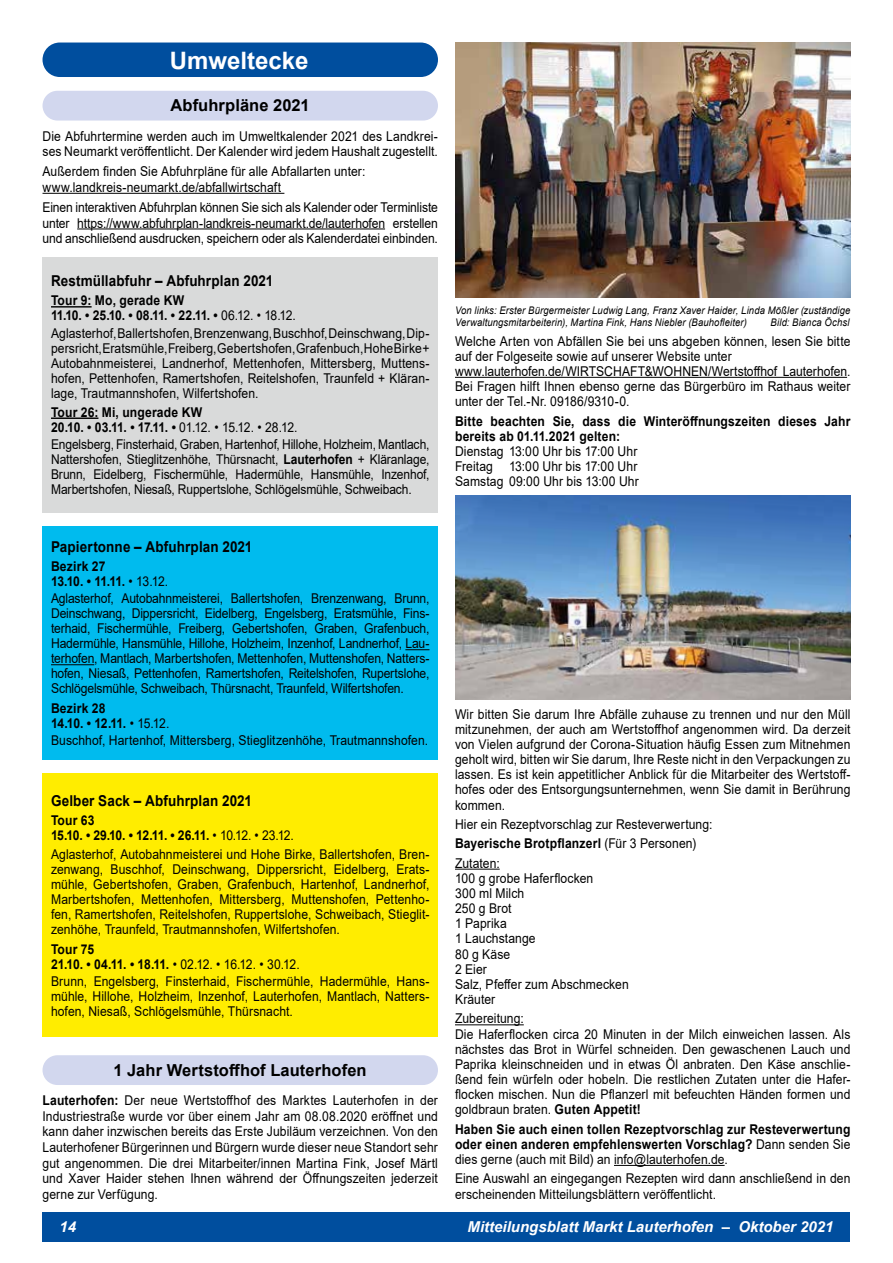
<style>
.page{position:relative;width:893px;height:1263px;background:#fff}
.page>*{position:absolute;margin:0;border:0;box-sizing:border-box;transform-origin:0 0}
.t1{font:700 24px "Arial";color:#fff}
.t2{font:700 16.5px "Arial";letter-spacing:.005em;color:#000}
.t3{font:700 15px "Arial";letter-spacing:.01em;color:#000;scale:.9 1}
.t4{font:italic 700 15px "Arial";color:#fff}
.t5{font:13.5px/15.1px "Arial";letter-spacing:.005em;color:#000;text-align:justify;scale:.9 1}
.t6{font:700 13.5px/15px "Arial";letter-spacing:.01em;color:#000;scale:.9 1}
.t7{font:13.5px/15px "Arial";letter-spacing:.005em;color:#000;text-align:justify;scale:.89 1}
.t8{font:700 13.5px/15px "Arial";letter-spacing:-.035em;color:#000;scale:.9 1}
.t9{font:italic 10.5px/12.1px "Arial";letter-spacing:.015em;color:#000;scale:.9 1}
.s1{font-weight:400}
.s2{font-weight:700}
</style>
<div class="page">
<div style="left:43px;top:1212px;width:807px;height:30px;background:#004e9e"></div>
<hr style="left:43px;top:193px;width:241px;height:1px;background:#000">
<hr style="left:77px;top:228px;width:308px;height:1px;background:#000">
<div style="left:43px;top:43px;width:395px;height:34px;background:#004e9e;border-radius:17px"></div>
<div style="left:43px;top:91px;width:395px;height:30px;background:#d2d7ee;border-radius:15px"></div>
<div style="left:43px;top:257px;width:395px;height:255px;background:#d9dada"></div>
<hr style="left:51px;top:306px;width:41px;height:2px;background:#000">
<hr style="left:51px;top:417px;width:47px;height:2px;background:#000">
<div style="left:43px;top:526px;width:395px;height:234px;background:#0be"></div>
<svg style="left:405px;top:649px;width:24px;height:1px"></svg>
<hr style="left:51px;top:664px;width:43px;height:1px;background:#000">
<div style="left:43px;top:773px;width:395px;height:264px;background:#ffed00"></div>
<div style="left:43px;top:1055px;width:395px;height:30px;background:#d2d7ee;border-radius:15px"></div>
<hr style="left:455px;top:377px;width:392px;height:1px;background:#000">
<hr style="left:455px;top:869px;width:45px;height:1px;background:#000">
<hr style="left:455px;top:1024px;width:69px;height:1px;background:#000">
<hr style="left:614px;top:1165px;width:111px;height:1px;background:#000">
<img style="left:455px;top:43px;width:395px;height:255px">
<img style="left:455px;top:495px;width:395px;height:204px">
<h1 class="t1" style="left:170px;top:43px;width:140px">Umweltecke</h1>
<p class="t2" style="left:170px;top:94px;width:141px">Abfuhrpläne 2021</p>
<p class="t5" style="left:43px;top:128px;width:441px;line-height:15.8px">Die Abfuhrtermine werden auch im Umweltkalender 2021 des Landkrei&shy;ses Neumarkt veröffentlicht. Der Kalender wird jedem Haushalt zugestellt.</p>
<p class="t5" style="left:43px;top:163px;width:360px;line-height:15.8px">Außerdem finden Sie Abfuhrpläne für alle Abfallarten unter: www.landkreis-neumarkt.de/abfallwirtschaft</p>
<p class="t5" style="left:43px;top:199px;width:441px;line-height:15.8px">Einen interaktiven Abfuhrplan können Sie sich als Kalender oder Terminliste unter https://www.abfuhrplan-landkreis-neumarkt.de/lauterhofen erstellen und anschließend ausdrucken, speichern oder als Kalenderdatei einbinden.</p>
<p class="t3" style="left:51px;top:270px;width:249px">Restmüllabfuhr – Abfuhrplan 2021</p>
<p class="t6" style="left:51px;top:293px;width:274px">Tour 9: Mo, gerade KW<br>11.10. • 25.10. • 08.11. • 22.11. • <span class="s1">06.12. • 18.12.</span></p>
<p class="t5" style="left:51px;top:325px;width:422px">Aglasterhof, Ballertshofen, Brenzenwang, Buschhof, Deinschwang, Dip&shy;persricht, Eratsmühle, Freiberg, Gebertshofen, Grafenbuch, Hohe Birke + Autobahnmeisterei, Landnerhof, Mettenhofen, Mittersberg, Muttens&shy;hofen, Pettenhofen, Ramertshofen, Reitelshofen, Traunfeld + Kläran&shy;lage, Trautmannshofen, Wilfertshofen.</p>
<p class="t6" style="left:51px;top:405px;width:276px">Tour 26: Mi, ungerade KW<br>20.10. • 03.11. • 17.11. • <span class="s1">01.12. • 15.12. • 28.12.</span></p>
<p class="t7" style="left:51px;top:437px;width:427px">Engelsberg, Finsterhaid, Graben, Hartenhof, Hillohe, Holzheim, Mantlach, Nattershofen, Stieglitzenhöhe, Thürsnacht, <span class="s2">Lauterhofen</span> + Kläranlage, Brunn, Eidelberg, Fischermühle, Hadermühle, Hansmühle, Inzenhof, Marbertshofen, Niesaß, Ruppertslohe, Schlögelsmühle, Schweibach.</p>
<p class="t9" style="left:455px;top:304px;width:441px">Von links: Erster Bürgermeister Ludwig Lang, Franz Xaver Haider, Linda Mößler (zuständige<br>Verwaltungsmitarbeiterin), Martina Fink, Hans Niebler (Bauhofleiter)</p>
<p class="t9" style="left:771px;top:317px;width:89px">Bild: Bianca Öchsl</p>
<p class="t5" style="left:455px;top:333px;width:441px;text-align:left">Welche Arten von Abfällen Sie bei uns abgeben können, lesen Sie bitte auf der Folgeseite sowie auf unserer Website unter www.lauterhofen.de/WIRTSCHAFT&amp;WOHNEN/Wertstoffhof Lauterhofen.<br>Bei Fragen hilft Ihnen ebenso gerne das Bürgerbüro im Rathaus weiter unter der Tel.-Nr. 09186/9310-0.</p>
<p class="t6" style="left:455px;top:413px;width:441px">Bitte beachten Sie, dass die Winteröffnungszeiten dieses Jahr bereits ab 01.11.2021 gelten:</p>
<p class="t5" style="left:455px;top:443px;width:206px">Dienstag 13:00 Uhr bis 17:00 Uhr Freitag 13:00 Uhr bis 17:00 Uhr Samstag 09:00 Uhr bis 13:00 Uhr</p>
<p class="t3" style="left:51px;top:536px;width:225px">Papiertonne – Abfuhrplan 2021</p>
<p class="t6" style="left:51px;top:559px;width:132px">Bezirk 27<br>13.10. • 11.11. <span class="s1">• 13.12.</span></p>
<p class="t5" style="left:51px;top:591px;width:422px">Aglasterhof, Autobahnmeisterei, Ballertshofen, Brenzenwang, Brunn, Deinschwang, Dippersricht, Eidelberg, Engelsberg, Eratsmühle, Fins&shy;terhaid, Fischermühle, Freiberg, Gebertshofen, Graben, Grafenbuch, Hadermühle, Hansmühle, Hillohe, Holzheim, Inzenhof, Landnerhof, Lau&shy;terhofen, Mantlach, Marbertshofen, Mettenhofen, Muttenshofen, Natters&shy;hofen, Niesaß, Pettenhofen, Ramertshofen, Reitelshofen, Rupertslohe, Schlögelsmühle, Schweibach, Thürsnacht, Traunfeld, Wilfertshofen.</p>
<p class="t6" style="left:51px;top:700px;width:133px">Bezirk 28<br>14.10. • 12.11. <span class="s1">• 15.12.</span></p>
<p class="t5" style="left:51px;top:732px;width:421px">Buschhof, Hartenhof, Mittersberg, Stieglitzenhöhe, Trautmannshofen.</p>
<p class="t3" style="left:51px;top:790px;width:225px">Gelber Sack – Abfuhrplan 2021</p>
<p class="t8" style="left:51px;top:813px;width:271px">Tour 63<br>15.10. • 29.10. • 12.11. • 26.11. <span class="s1">• 10.12. • 23.12.</span></p>
<p class="t5" style="left:51px;top:847px;width:422px">Aglasterhof, Autobahnmeisterei und Hohe Birke, Ballertshofen, Bren&shy;zenwang, Buschhof, Deinschwang, Dippersricht, Eidelberg, Erats&shy;mühle, Gebertshofen, Graben, Grafenbuch, Hartenhof, Landnerhof, Marbertshofen, Mettenhofen, Mittersberg, Muttenshofen, Pettenho&shy;fen, Ramertshofen, Reitelshofen, Ruppertslohe, Schweibach, Stieglit&shy;zenhöhe, Traunfeld, Trautmannshofen, Wilfertshofen.</p>
<p class="t6" style="left:51px;top:941px;width:278px">Tour 75<br>21.10. • 04.11. • 18.11. <span class="s1">• 02.12. • 16.12. • 30.12.</span></p>
<p class="t5" style="left:51px;top:973px;width:422px">Brunn, Engelsberg, Finsterhaid, Fischermühle, Hadermühle, Hans&shy;mühle, Hillohe, Holzheim, Inzenhof, Lauterhofen, Mantlach, Natters&shy;hofen, Niesaß, Schlögelsmühle, Thürsnacht.</p>
<p class="t2" style="left:113px;top:1058px;width:255px">1 Jahr Wertstoffhof Lauterhofen</p>
<p class="t5" style="left:43px;top:1092px;width:441px;line-height:15.8px"><span class="s2">Lauterhofen:</span> Der neue Wertstoffhof des Marktes Lauterhofen in der Industriestraße wurde vor über einem Jahr am 08.08.2020 eröffnet und kann daher inzwischen bereits das Erste Jubiläum verzeichnen. Von den Lauterhofener Bürgerinnen und Bürgern wurde dieser neue Standort sehr gut angenommen. Die drei Mitarbeiter/innen Martina Fink, Josef Märtl und Xaver Haider stehen Ihnen während der Öffnungszeiten jederzeit gerne zur Verfügung.</p>
<p class="t5" style="left:455px;top:706px;width:441px">Wir bitten Sie darum Ihre Abfälle zuhause zu trennen und nur den Müll mitzunehmen, der auch am Wertstoffhof angenommen wird. Da derzeit von Vielen aufgrund der Corona-Situation häufig Essen zum Mitnehmen geholt wird, bitten wir Sie darum, Ihre Reste nicht in den Verpackungen zu lassen. Es ist kein appetitlicher Anblick für die Mitarbeiter des Wertstoff&shy;hofes oder des Entsorgungsunternehmen, wenn Sie damit in Berührung kommen.</p>
<p class="t5" style="left:455px;top:814px;width:288px;line-height:19.4px;text-align:left">Hier ein Rezeptvorschlag zur Resteverwertung:<br><span class="s2">Bayerische Brotpflanzerl</span> (Für 3 Personen)<br>Zutaten:</p>
<p class="t5" style="left:455px;top:870px;width:195px;text-align:left">100 g grobe Haferflocken<br>300 ml Milch<br>250 g Brot<br>1 Paprika<br>1 Lauchstange<br>80 g Käse<br>2 Eier<br>Salz, Pfeffer zum Abschmecken<br>Kräuter</p>
<p class="t5" style="left:455px;top:1011px;width:441px;text-align:left">Zubereitung:<br>Die Haferflocken circa 20 Minuten in der Milch einweichen lassen. Als nächstes das Brot in Würfel schneiden. Den gewaschenen Lauch und Paprika kleinschneiden und in etwas Öl anbraten. Den Käse anschlie&shy;ßend fein würfeln oder hobeln. Die restlichen Zutaten unter die Hafer&shy;flocken mischen. Nun die Pflanzerl mit befeuchten Händen formen und goldbraun braten. <span class="s2">Guten Appetit!</span></p>
<p class="t6" style="left:455px;top:1121px;width:441px;text-align:justify">Haben Sie auch einen tollen Rezeptvorschlag zur Resteverwertung oder einen anderen empfehlenswerten Vorschlag? <span class="s1">Dann senden Sie dies gerne (auch mit Bild) an info@lauterhofen.de.</span></p>
<p class="t5" style="left:455px;top:1171px;width:441px">Eine Auswahl an eingegangen Rezepten wird dann anschließend in den erscheinenden Mitteilungsblättern veröffentlicht.</p>
<p class="t4" style="left:60px;top:1217px;width:18px">14</p>
<p class="t4" style="left:467px;top:1217px;width:367px">Mitteilungsblatt Markt Lauterhofen – Oktober 2021</p>
</div>
